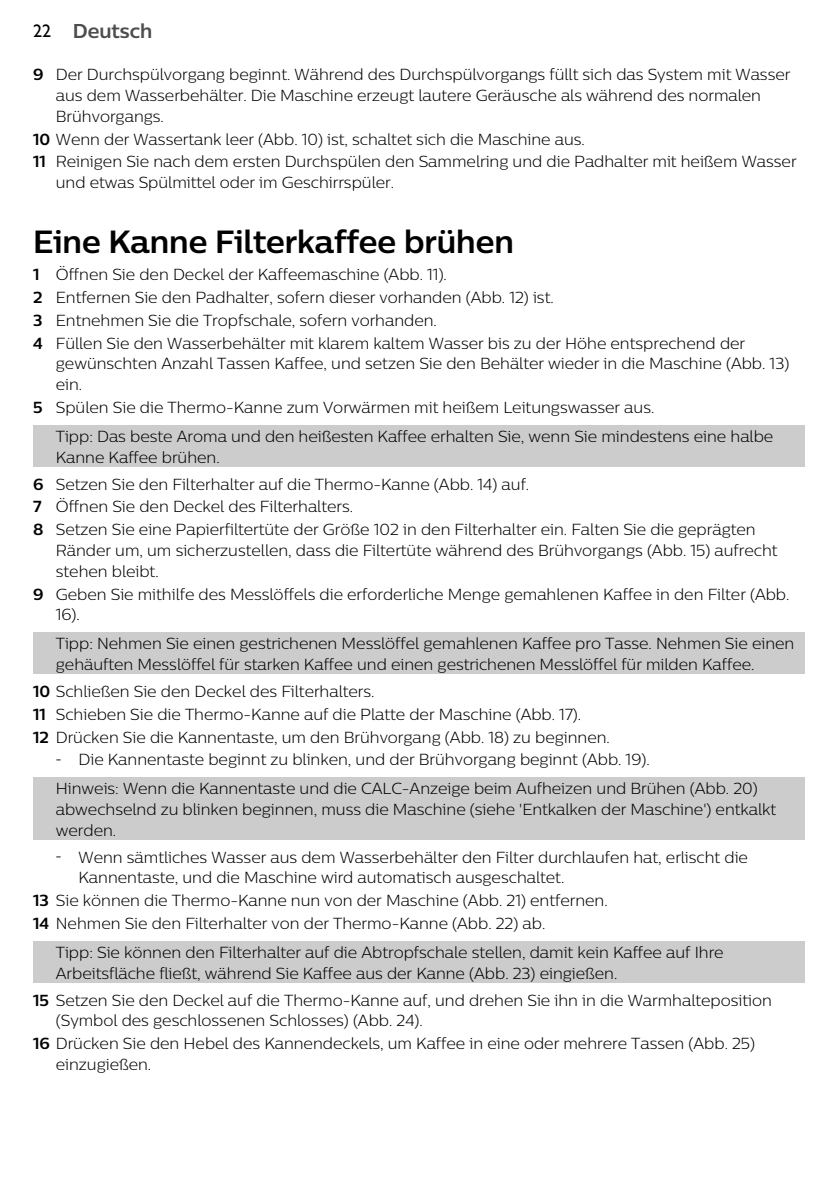
<style>
.page{position:relative;width:837px;height:1193px;background:#fff}
.page>*{position:absolute;margin:0;border:0;box-sizing:border-box;transform-origin:0 0}
.t1{font:700 32px "Centrale Sans";color:#000}
.t2{font:700 20px "Centrale Sans";color:#4d4d4d}
.t3{font:300 16px/20.8px "Centrale Sans";color:#000}
.s1{font-family:"Gill Sans WGL";font-weight:400;font-size:18px;color:#000}
.s2{font-weight:700}
.s3{font-family:"Gill Sans Alt One WGL Light";font-weight:400;font-size:18px}
</style>
<div class="page">
<div style="left:33px;top:425px;width:771px;height:41px;background:#ccc"></div>
<div style="left:33px;top:632px;width:771px;height:42px;background:#ccc"></div>
<div style="left:33px;top:777px;width:771px;height:62px;background:#ccc"></div>
<div style="left:33px;top:940px;width:771px;height:42px;background:#ccc"></div>
<p class="t2" style="left:33px;top:18px;width:121px"><span class="s1">22</span> Deutsch</p>
<p class="t3" style="left:56px;top:64px;width:736px;text-indent:-23px"><span class="s2">9</span> Der Durchspülvorgang beginnt. Während des Durchspülvorgangs füllt sich das System mit Wasser aus dem Wasserbehälter. Die Maschine erzeugt lautere Geräusche als während des normalen<br>Brühvorgangs.</p>
<p class="t3" style="left:33px;top:127px;width:764px;line-height:22.8px"><span class="s2">10</span> Wenn der Wassertank leer (Abb. 10) ist, schaltet sich die Maschine aus.<br><span class="s2">11</span> Reinigen Sie nach dem ersten Durchspülen den Sammelring und die Padhalter mit heißem Wasser</p>
<p class="t3" style="left:56px;top:172px;width:339px">und etwas Spülmittel oder im Geschirrspüler.</p>
<h1 class="t1" style="left:33px;top:221px;width:482px">Eine Kanne Filterkaffee brühen</h1>
<p class="t3" style="left:33px;top:263px;width:713px;line-height:22.8px"><span class="s2">1</span> Öffnen Sie den Deckel der Kaffeemaschine (Abb. 11).<br><span class="s2">2</span> Entfernen Sie den Padhalter, sofern dieser vorhanden (Abb. 12) ist.<br><span class="s2">3</span> Entnehmen Sie die Tropfschale, sofern vorhanden.<br><span class="s2">4</span> Füllen Sie den Wasserbehälter mit klarem kaltem Wasser bis zu der Höhe entsprechend der</p>
<p class="t3" style="left:56px;top:353px;width:735px">gewünschten Anzahl Tassen Kaffee, und setzen Sie den Behälter wieder in die Maschine (Abb. 13) ein.</p>
<p class="t3" style="left:56px;top:392px;width:719px;line-height:28.8px;text-indent:-23px"><span class="s2">5</span> Spülen Sie die Thermo-Kanne zum Vorwärmen mit heißem Leitungswasser aus.<br>Tipp: Das beste Aroma und den heißesten Kaffee erhalten Sie, wenn Sie mindestens eine halbe</p>
<p class="t3" style="left:33px;top:443px;width:497px;line-height:26.8px;text-indent:23px">Kanne Kaffee brühen.<br><span class="s2">6</span> Setzen Sie den Filterhalter auf die Thermo-Kanne (Abb. 14) auf.</p>
<p class="t3" style="left:33px;top:495px;width:724px;line-height:22.8px"><span class="s2">7</span> Öffnen Sie den Deckel des Filterhalters.<br><span class="s2">8</span> Setzen Sie eine Papierfiltertüte der Größe 102 in den Filterhalter ein. Falten Sie die geprägten</p>
<p class="t3" style="left:56px;top:539px;width:723px">Ränder um, um sicherzustellen, dass die Filtertüte während des Brühvorgangs (Abb. 15) aufrecht stehen bleibt.</p>
<p class="t3" style="left:56px;top:583px;width:735px;text-indent:-23px"><span class="s2">9</span> Geben Sie mithilfe des Messlöffels die erforderliche Menge gemahlenen Kaffee in den Filter (Abb.<br>16).</p>
<p class="t3" style="left:56px;top:632px;width:740px">Tipp: Nehmen Sie einen gestrichenen Messlöffel gemahlenen Kaffee pro Tasse. Nehmen Sie einen gehäuften Messlöffel für starken Kaffee und einen gestrichenen Messlöffel für milden Kaffee.</p>
<p class="t3" style="left:33px;top:679px;width:578px;line-height:22.8px"><span class="s2">10</span> Schließen Sie den Deckel des Filterhalters.<br><span class="s2">11</span> Schieben Sie die Thermo-Kanne auf die Platte der Maschine (Abb. 17).<br><span class="s2">12</span> Drücken Sie die Kannentaste, um den Brühvorgang (Abb. 18) zu beginnen.</p>
<p class="t3" style="left:56px;top:744px;width:703px;line-height:28.8px"><span class="s3">-</span> Die Kannentaste beginnt zu blinken, und der Brühvorgang beginnt (Abb. 19).<br>Hinweis: Wenn die Kannentaste und die CALC-Anzeige beim Aufheizen und Brühen (Abb. 20)</p>
<p class="t3" style="left:56px;top:798px;width:721px">abwechselnd zu blinken beginnen, muss die Maschine (siehe 'Entkalken der Maschine') entkalkt werden.</p>
<p class="t3" style="left:78px;top:846px;width:671px;text-indent:-23px"><span class="s3">-</span> Wenn sämtliches Wasser aus dem Wasserbehälter den Filter durchlaufen hat, erlischt die<br>Kannentaste, und die Maschine wird automatisch ausgeschaltet.</p>
<p class="t3" style="left:33px;top:888px;width:576px;line-height:22.8px"><span class="s2">13</span> Sie können die Thermo-Kanne nun von der Maschine (Abb. 21) entfernen.<br><span class="s2">14</span> Nehmen Sie den Filterhalter von der Thermo-Kanne (Abb. 22) ab.</p>
<p class="t3" style="left:56px;top:941px;width:669px">Tipp: Sie können den Filterhalter auf die Abtropfschale stellen, damit kein Kaffee auf Ihre<br>Arbeitsfläche fließt, während Sie Kaffee aus der Kanne (Abb. 23) eingießen.</p>
<p class="t3" style="left:56px;top:988px;width:717px;text-indent:-23px"><span class="s2">15</span> Setzen Sie den Deckel auf die Thermo-Kanne auf, und drehen Sie ihn in die Warmhalteposition (Symbol des geschlossenen Schlosses) (Abb. 24).</p>
<p class="t3" style="left:56px;top:1032px;width:700px;text-indent:-23px"><span class="s2">16</span> Drücken Sie den Hebel des Kannendeckels, um Kaffee in eine oder mehrere Tassen (Abb. 25) einzugießen.</p>
</div>
